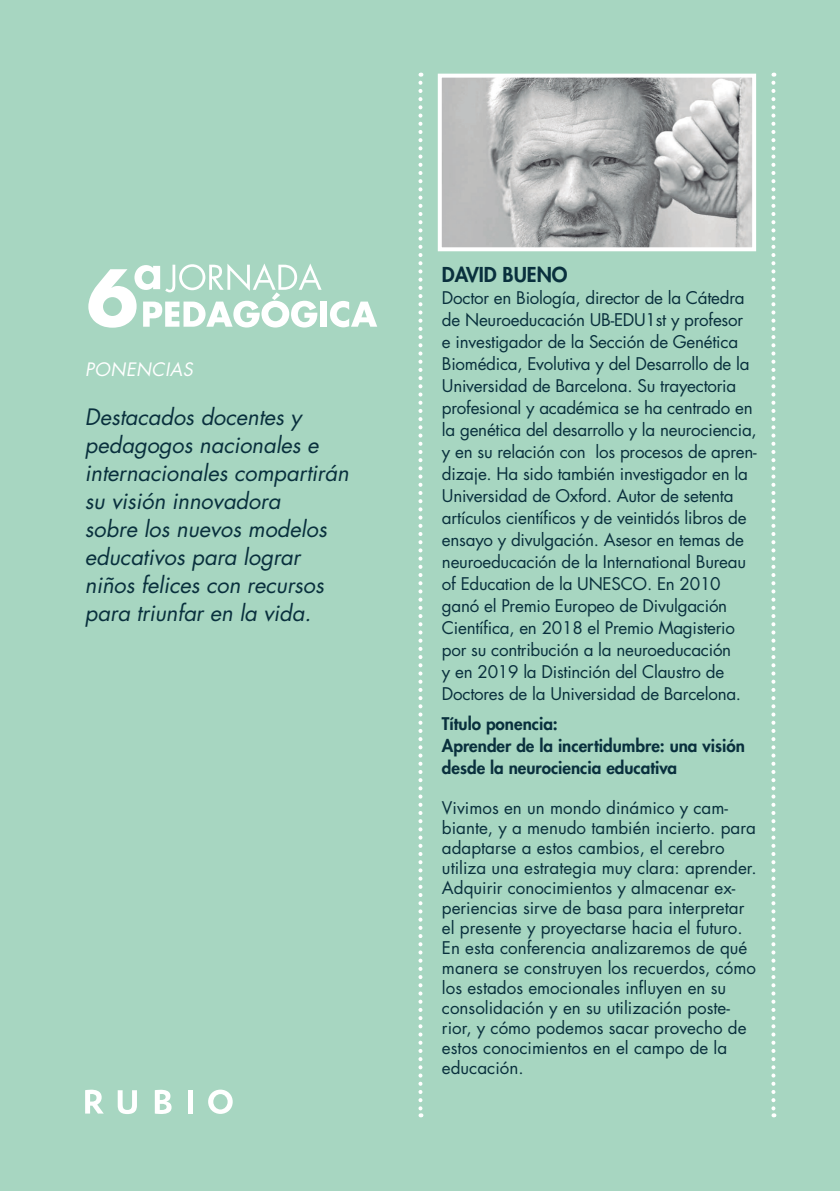
<style>
.page{position:relative;width:840px;height:1191px;background:#fff}
.page>*{position:absolute;margin:0;border:0;box-sizing:border-box;transform-origin:0 0}
.t1{font:700 75.4px "Futura";color:#fff}
.t2{font:italic 22px/28px "Futura Std";letter-spacing:-.005em;color:#09303d}
.t3{font:800 20px "Futura Std";color:#09303d}
.t4{font:italic 18px "Futura Std";letter-spacing:.025em;color:#fff}
.t5{font:17px/22px "Futura Std";letter-spacing:-.015em;color:#09303d}
.t6{font:800 17px/22px "Futura Std";color:#09303d}
</style>
<div class="page">
<div style="left:0;top:0;width:839px;height:1191px;background:#a7d6c1"></div>
<svg style="left:208px;top:1089px;width:24px;height:25px"></svg>
<svg style="left:85px;top:1089px;width:18px;height:24px"></svg>
<svg style="left:155px;top:1089px;width:16px;height:25px"></svg>
<div style="left:188px;top:1090px;width:5px;height:23px;background:#fff"></div>
<svg style="left:118px;top:1090px;width:19px;height:24px"></svg>
<img style="left:442px;top:79px;width:308px;height:167px">
<div style="left:437px;top:74px;width:318px;height:177px;border:4px solid #fff"></div>
<svg style="left:771px;top:83px;width:4px;height:1034px"></svg>
<svg style="left:418px;top:83px;width:4px;height:1034px"></svg>
<div style="left:320px;top:301px;width:7px;height:26px;background:#fff"></div>
<svg style="left:330px;top:301px;width:47px;height:26px"></svg>
<svg style="left:134px;top:264px;width:187px;height:63px"></svg>
<p class="t1" style="left:87px;top:243px;width:53px">6</p>
<p class="t4" style="left:85px;top:358px;width:109px">PONENCIAS</p>
<p class="t2" style="left:85px;top:403px;width:265px">Destacados docentes y pedagogos nacionales e internacionales compartirán su visión innovadora<br>sobre los nuevos modelos educativos para lograr niños felices con recursos para triunfar en la vida.</p>
<p class="t3" style="left:441px;top:262px;width:127px">DAVID BUENO</p>
<p class="t5" style="left:441px;top:287px;width:316px">Doctor en Biología, director de la Cátedra de Neuroeducación UB-EDU1st y profesor<br>e investigador de la Sección de Genética Biomédica, Evolutiva y del Desarrollo de la Universidad de Barcelona. Su trayectoria profesional y académica se ha centrado en la genética del desarrollo y la neurociencia, y en su relación con los procesos de apren&shy;dizaje. Ha sido también investigador en la Universidad de Oxford. Autor de setenta artículos científicos y de veintidós libros de ensayo y divulgación. Asesor en temas de neuroeducación de la International Bureau of Education de la UNESCO. En 2010 ganó el Premio Europeo de Divulgación Científica, en 2018 el Premio Magisterio por su contribución a la neuroeducación<br>y en 2019 la Distinción del Claustro de Doctores de la Universidad de Barcelona.</p>
<p class="t6" style="left:441px;top:713px;width:117px">Título ponencia:</p>
<p class="t6" style="left:441px;top:735px;width:304px">Aprender de la incertidumbre: una visión desde la neurociencia educativa</p>
<p class="t5" style="left:441px;top:798px;width:316px;line-height:20px">Vivimos en un mondo dinámico y cam&shy;biante, y a menudo también incierto. para adaptarse a estos cambios, el cerebro utiliza una estrategia muy clara: aprender.<br>Adquirir conocimientos y almacenar ex&shy;periencias sirve de basa para interpretar el presente y proyectarse hacia el futuro.<br>En esta conferencia analizaremos de qué manera se construyen los recuerdos, cómo los estados emocionales influyen en su consolidación y en su utilización poste&shy;rior, y cómo podemos sacar provecho de estos conocimientos en el campo de la educación.</p>
</div>
